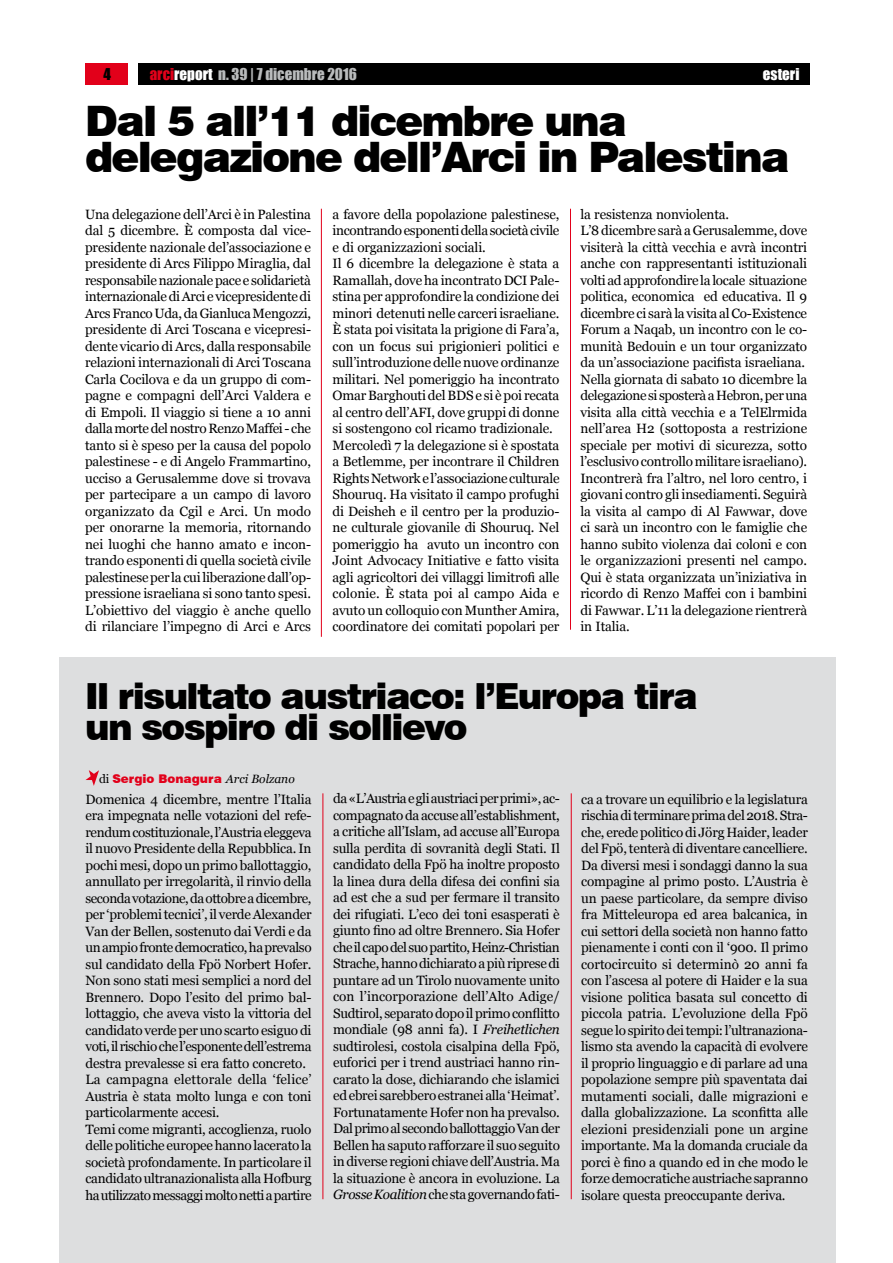
<style>
.page{position:relative;width:893px;height:1263px;background:#fff}
.page>*{position:absolute;margin:0;border:0;box-sizing:border-box;transform-origin:0 0}
.t1{font:900 42px/36px "Swiss 721 BT";letter-spacing:-.045em;color:#000}
.t2{font:900 36px/31.5px "Swiss 721 BT";letter-spacing:-.045em;color:#000}
.t3{font:15px "Impact";color:#b9bbbc}
.t4{font:15px "Impact";color:#fff}
.t5{font:15px "Impact";color:#000}
.t6{font:13.5px/16.5px "Georgia";letter-spacing:-.01em;color:#000;text-align:justify}
.t7{font:900 12px "Swiss 721 BT";color:#e2001a}
.s1{color:#e2001a}
.s2{color:#fff}
.s3{font-family:"Georgia";font-weight:400;color:#000}
.s4{font-family:"Georgia";font-weight:400;font-style:italic;color:#000}
.s5{font-style:italic}
</style>
<div class="page">
<div style="left:85px;top:64px;width:43px;height:21px;background:#e2001a"></div>
<div style="left:138px;top:64px;width:672px;height:21px;background:#000"></div>
<div style="left:60px;top:657px;width:776px;height:606px;background:#dddedf"></div>
<hr style="left:321px;top:209px;width:1px;height:428px;background:#e2001a">
<hr style="left:570px;top:209px;width:1px;height:421px;background:#e2001a">
<svg style="left:85px;top:770px;width:14px;height:16px"></svg>
<hr style="left:323px;top:793px;width:1px;height:406px;background:#e2001a">
<hr style="left:571px;top:793px;width:1px;height:406px;background:#e2001a">
<p class="t5" style="left:104px;top:62px;width:9px">4</p>
<p class="t3" style="left:150px;top:62px;width:209px"><span class="s1">arci</span><span class="s2">report</span> n. 39 | 7 dicembre 2016</p>
<p class="t4" style="left:763px;top:62px;width:38px">esteri</p>
<h1 class="t1" style="left:85px;top:103px;width:706px">Dal 5 all’11 dicembre una delegazione dell’Arci in Palestina</h1>
<p class="t6" style="left:85px;top:206px;width:228px">Una delegazione dell’Arci è in Palestina dal 5 dicembre. È composta dal vice&shy;presidente nazionale del’associazione e presidente di Arcs Filippo Miraglia, dal responsabile nazionale pace e solidarietà internazionale di Arci e vicepresidente di Arcs Franco Uda, da Gianluca Mengozzi, presidente di Arci Toscana e vicepresi&shy;dente vicario di Arcs, dalla responsabile relazioni internazionali di Arci Toscana Carla Cocilova e da un gruppo di com&shy;pagne e compagni dell’Arci Valdera e di Empoli. Il viaggio si tiene a 10 anni dalla morte del nostro Renzo Maffei - che tanto si è speso per la causa del popolo palestinese - e di Angelo Frammartino, ucciso a Gerusalemme dove si trovava per partecipare a un campo di lavoro organizzato da Cgil e Arci. Un modo per onorarne la memoria, ritornando nei luoghi che hanno amato e incon&shy;trando esponenti di quella società civile palestinese per la cui liberazione dall’op&shy;pressione israeliana si sono tanto spesi.<br>L’obiettivo del viaggio è anche quello di rilanciare l’impegno di Arci e Arcs</p>
<p class="t6" style="left:333px;top:206px;width:228px;text-align:left">a favore della popolazione palestinese, incontrando esponenti della società civile e di organizzazioni sociali.<br>Il 6 dicembre la delegazione è stata a Ramallah, dove ha incontrato DCI Pale&shy;stina per approfondire la condizione dei minori detenuti nelle carceri israeliane.<br>È stata poi visitata la prigione di Fara’a, con un focus sui prigionieri politici e sull’introduzione delle nuove ordinanze militari. Nel pomeriggio ha incontrato Omar Barghouti del BDS e si è poi recata al centro dell’AFI, dove gruppi di donne si sostengono col ricamo tradizionale.<br>Mercoledì 7 la delegazione si è spostata a Betlemme, per incontrare il Children Rights Network e l’associazione culturale Shouruq. Ha visitato il campo profughi di Deisheh e il centro per la produzio&shy;ne culturale giovanile di Shouruq. Nel pomeriggio ha avuto un incontro con Joint Advocacy Initiative e fatto visita agli agricoltori dei villaggi limitrofi alle colonie. È stata poi al campo Aida e avuto un colloquio con Munther Amira, coordinatore dei comitati popolari per</p>
<p class="t6" style="left:580px;top:206px;width:228px;text-align:left">la resistenza nonviolenta.<br>L’8 dicembre sarà a Gerusalemme, dove visiterà la città vecchia e avrà incontri anche con rappresentanti istituzionali volti ad approfondire la locale situazione politica, economica ed educativa. Il 9 dicembre ci sarà la visita al Co-Existence Forum a Naqab, un incontro con le co&shy;munità Bedouin e un tour organizzato da un’associazione pacifista israeliana.<br>Nella giornata di sabato 10 dicembre la delegazione si sposterà a Hebron, per una visita alla città vecchia e a TelElrmida nell’area H2 (sottoposta a restrizione speciale per motivi di sicurezza, sotto l’esclusivo controllo militare israeliano).<br>Incontrerà fra l’altro, nel loro centro, i giovani contro gli insediamenti. Seguirà la visita al campo di Al Fawwar, dove ci sarà un incontro con le famiglie che hanno subito violenza dai coloni e con le organizzazioni presenti nel campo.<br>Qui è stata organizzata un’iniziativa in ricordo di Renzo Maffei con i bambini di Fawwar. L’11 la delegazione rientrerà in Italia.</p>
<h2 class="t2" style="left:85px;top:680px;width:614px">Il risultato austriaco: l’Europa tira un sospiro di sollievo</h2>
<p class="t7" style="left:99px;top:771px;width:197px"><span class="s3">di</span> Sergio Bonagura <span class="s4">Arci Bolzano</span></p>
<p class="t6" style="left:86px;top:791px;width:228px;text-align:left">Domenica 4 dicembre, mentre l’Italia era impegnata nelle votazioni del refe&shy;rendum costituzionale, l’Austria eleggeva il nuovo Presidente della Repubblica. In pochi mesi, dopo un primo ballottaggio, annullato per irregolarità, il rinvio della seconda votazione, da ottobre a dicembre, per ‘problemi tecnici’, il verde Alexander Van der Bellen, sostenuto dai Verdi e da un ampio fronte democratico, ha prevalso sul candidato della Fpö Norbert Hofer.<br>Non sono stati mesi semplici a nord del Brennero. Dopo l’esito del primo bal&shy;lottaggio, che aveva visto la vittoria del candidato verde per uno scarto esiguo di voti, il rischio che l’esponente dell’estrema destra prevalesse si era fatto concreto.<br>La campagna elettorale della ‘felice’ Austria è stata molto lunga e con toni particolarmente accesi.<br>Temi come migranti, accoglienza, ruolo delle politiche europee hanno lacerato la società profondamente. In particolare il candidato ultranazionalista alla Hofburg ha utilizzato messaggi molto netti a partire</p>
<p class="t6" style="left:333px;top:791px;width:228px">da «L’Austria e gli austriaci per primi», ac&shy;compagnato da accuse all’establishment, a critiche all’Islam, ad accuse all’Europa sulla perdita di sovranità degli Stati. Il candidato della Fpö ha inoltre proposto la linea dura della difesa dei confini sia ad est che a sud per fermare il transito dei rifugiati. L’eco dei toni esasperati è giunto fino ad oltre Brennero. Sia Hofer che il capo del suo partito, Heinz-Christian Strache, hanno dichiarato a più riprese di puntare ad un Tirolo nuovamente unito con l’incorporazione dell’Alto Adige/ Sudtirol, separato dopo il primo conflitto mondiale (98 anni fa). I <span class="s5">Freihetlichen </span>sudtirolesi, costola cisalpina della Fpö, euforici per i trend austriaci hanno rin&shy;carato la dose, dichiarando che islamici ed ebrei sarebbero estranei alla ‘Heimat’.<br>Fortunatamente Hofer non ha prevalso.<br>Dal primo al secondo ballottaggio Van der Bellen ha saputo rafforzare il suo seguito in diverse regioni chiave dell’Austria. Ma la situazione è ancora in evoluzione. La <span class="s5">Grosse Koalition</span> che sta governando fati-</p>
<p class="t6" style="left:581px;top:791px;width:228px">ca a trovare un equilibrio e la legislatura rischia di terminare prima del 2018. Stra&shy;che, erede politico di Jörg Haider, leader del Fpö, tenterà di diventare cancelliere.<br>Da diversi mesi i sondaggi danno la sua compagine al primo posto. L’Austria è un paese particolare, da sempre diviso fra Mitteleuropa ed area balcanica, in cui settori della società non hanno fatto pienamente i conti con il ‘900. Il primo cortocircuito si determinò 20 anni fa con l’ascesa al potere di Haider e la sua visione politica basata sul concetto di piccola patria. L’evoluzione della Fpö segue lo spirito dei tempi: l’ultranaziona&shy;lismo sta avendo la capacità di evolvere il proprio linguaggio e di parlare ad una popolazione sempre più spaventata dai mutamenti sociali, dalle migrazioni e dalla globalizzazione. La sconfitta alle elezioni presidenziali pone un argine importante. Ma la domanda cruciale da porci è fino a quando ed in che modo le forze democratiche austriache sapranno isolare questa preoccupante deriva.</p>
</div>
